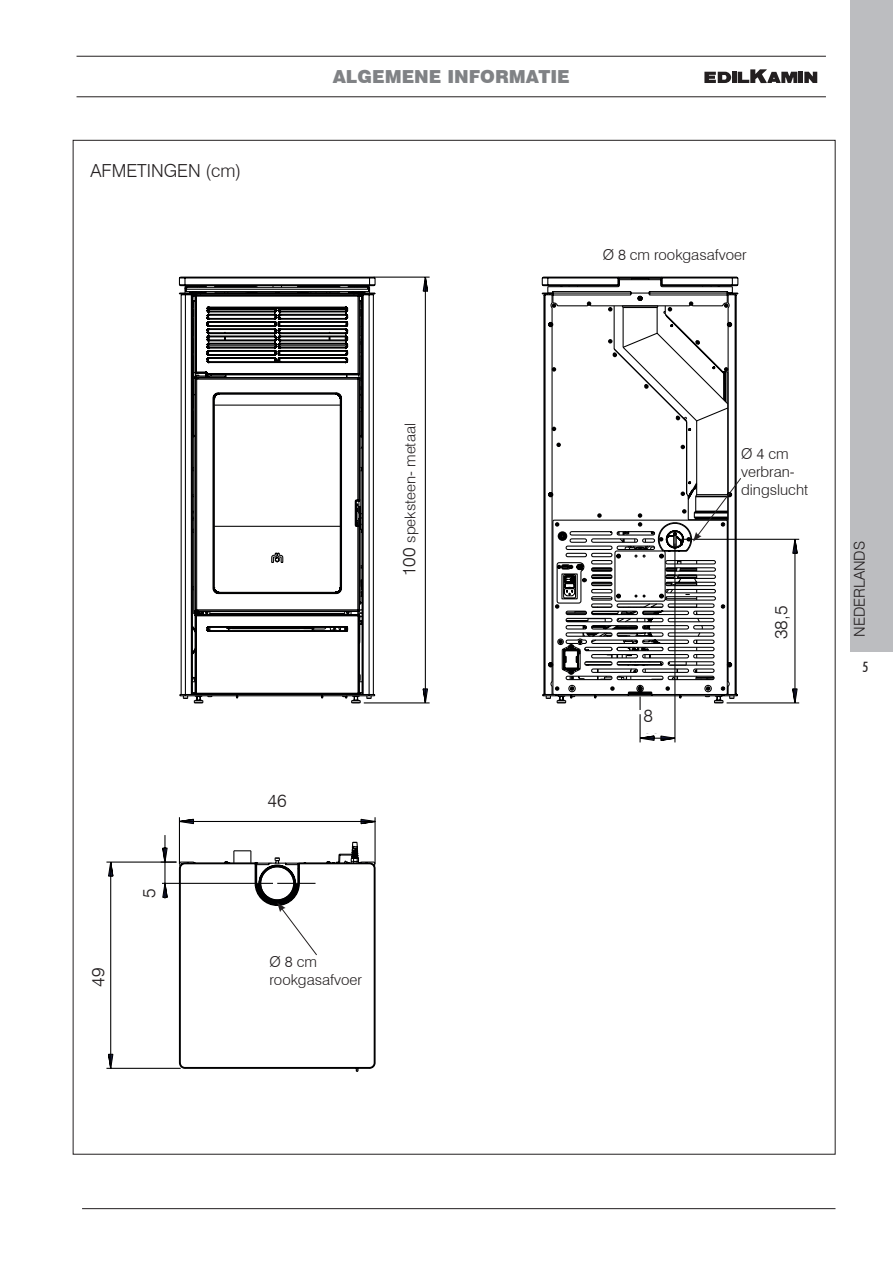
<style>
.page{position:relative;width:893px;height:1263px;background:#fff}
.page>*{position:absolute;margin:0;border:0;box-sizing:border-box;transform-origin:0 0}
.t1{font:300 18px "Swiss 721 BT";color:#231f20}
.t2{font:900 18px "Swiss 721 BT";color:#808285}
.t3{font:300 15px/18px "Swiss 721 BT";color:#231f20}
.t4{font:500 condensed 14.25px "Futura BT";color:#231f20}
.s1{font-size:18px}
</style>
<div class="page">
<div style="left:850px;top:0;width:43px;height:652px;background:#bcbdc0"></div>
<svg style="left:178px;top:285px;width:252px;height:419px"></svg>
<svg style="left:541px;top:277px;width:198px;height:18px"></svg>
<div style="left:402px;top:338px;width:21px;height:323px;background:#fff"></div>
<svg style="left:542px;top:301px;width:257px;height:442px"></svg>
<svg style="left:106px;top:817px;width:270px;height:255px"></svg>
<hr style="left:82px;top:1208px;width:753px;height:1px;background:#231f20">
<hr style="left:77px;top:56px;width:749px;height:1px;background:#231f20">
<hr style="left:77px;top:96px;width:749px;height:1px;background:#231f20">
<hr style="left:799px;top:72px;width:4px;height:11px;background:#231f20">
<hr style="left:732px;top:72px;width:4px;height:11px;background:#231f20">
<svg style="left:704px;top:72px;width:27px;height:11px"></svg>
<svg style="left:738px;top:69px;width:59px;height:14px"></svg>
<svg style="left:804px;top:72px;width:13px;height:11px"></svg>
<div style="left:741px;top:447px;width:80px;height:53px;background:#fff"></div>
<div style="left:269px;top:956px;width:95px;height:30px;background:#fff"></div>
<p class="t1" style="left:90px;top:160px;width:152px">AFMETINGEN (cm)</p>
<p class="t2" style="left:333px;top:65px;width:239px">ALGEMENE INFORMATIE</p>
<p class="t3" style="left:603px;top:246px;width:145px">Ø 8 cm rookgasafvoer</p>
<p class="t1" style="left:87px;top:986px;width:21px;rotate:-90deg">49</p>
<p class="t1" style="left:138px;top:898px;width:11px;rotate:-90deg">5</p>
<p class="t3" style="left:401px;top:576px;width:154px;rotate:-90deg"><span class="s1">100</span> speksteen- metaal</p>
<p class="t1" style="left:268px;top:789px;width:21px">46</p>
<p class="t3" style="left:269px;top:953px;width:94px">Ø 8 cm rookgasafvoer</p>
<p class="t1" style="left:643px;top:704px;width:11px">8</p>
<p class="t3" style="left:741px;top:444px;width:69px">Ø 4 cm verbran&shy;dingslucht</p>
<p class="t1" style="left:770px;top:639px;width:35px;rotate:-90deg">38,5</p>
<p class="t3" style="left:850px;top:637px;width:98px;rotate:-90deg">NEDERLANDS</p>
<p class="t4" style="left:863px;top:658px;width:7px">5</p>
</div>
